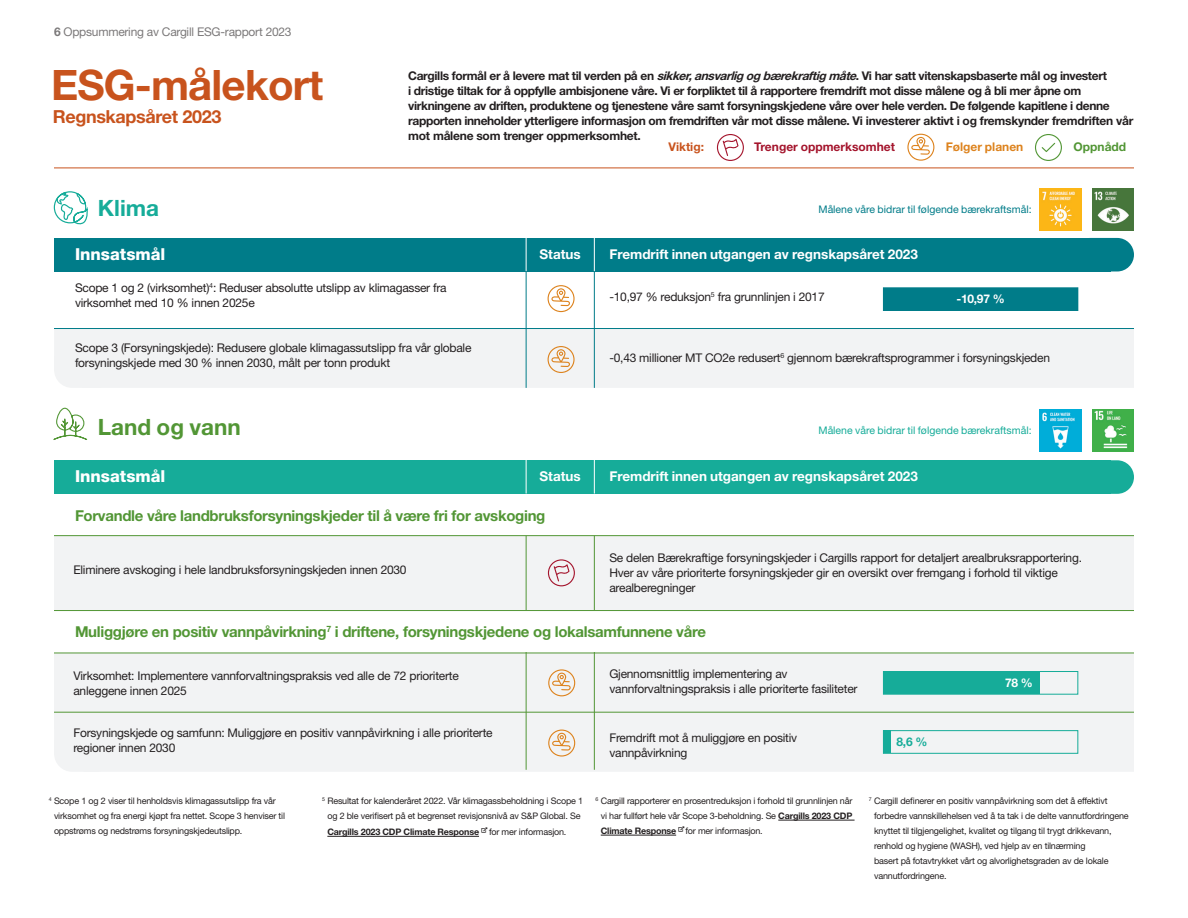
<style>
.page{position:relative;width:1188px;height:918px;background:#fff}
.page>*{position:absolute;margin:0;border:0;box-sizing:border-box;transform-origin:0 0}
.t1{font:700 42px "Helvetica Neue LT Std";letter-spacing:-.02em;color:#c8531d}
.t2{font:700 22.5px "Helvetica Neue LT Std";color:#529635}
.t3{font:700 22.5px "Helvetica Neue LT Std";color:#16ac99}
.t4{font:700 18px "Helvetica Neue LT Std";letter-spacing:-.02em;color:#c8531d}
.t5{font:800 16.5px "Helvetica Neue LT Std";color:#fff}
.t6{font:700 15px "Helvetica Neue LT Std";letter-spacing:-.02em;color:#529635}
.t7{font:700 13.5px "Helvetica Neue LT Std";color:#fff}
.t8{font:12px/15px "Helvetica Neue LT Std";letter-spacing:-.02em;color:#231f20}
.t9{font:700 12px/15px "Helvetica Neue LT Std";letter-spacing:-.03em;color:#231f20}
.t10{font:700 12px "Helvetica Neue LT Std";color:#a4142c}
.t11{font:700 12px "Helvetica Neue LT Std";color:#dd831e}
.t12{font:700 12px "Helvetica Neue LT Std";color:#fff}
.t13{font:700 12px "Helvetica Neue LT Std";color:#c8531d}
.t14{font:700 12px "Helvetica Neue LT Std";color:#529635}
.t15{font:700 12px "Helvetica Neue LT Std";color:#16ac99}
.t16{font:10.5px "Helvetica Neue LT Std";color:#007c89}
.t17{font:10.5px "Helvetica Neue LT Std";color:#16ac99}
.t18{font:9px/15px "Helvetica Neue LT Std";letter-spacing:-.02em;color:#231f20}
.t19{font:700 9px "Helvetica Neue LT Std";letter-spacing:-.02em;color:#231f20}
.t20{font:5.25px "Helvetica Neue LT Std";color:#231f20}
.s1{font-weight:700}
.s2{font-style:italic}
.s3{font-weight:400}
</style>
<div class="page">
<svg style="left:548px;top:285px;width:27px;height:27px"></svg>
<svg style="left:907px;top:134px;width:27px;height:27px"></svg>
<div style="left:54px;top:460px;width:1057px;height:34px;background:#16ac99"></div>
<div style="left:1074px;top:460px;width:60px;height:34px;background:#16ac99;border-radius:17px"></div>
<hr style="left:526px;top:458px;width:1px;height:36px;background:#fff">
<hr style="left:594px;top:458px;width:1px;height:36px;background:#fff">
<div style="left:54px;top:329px;width:1080px;height:59px;background:#f2f3f4"></div>
<div style="left:54px;top:238px;width:1057px;height:33px;background:#007c89"></div>
<div style="left:1074px;top:238px;width:60px;height:33px;background:#007c89;border-radius:17px"></div>
<hr style="left:54px;top:168px;width:1080px;height:1px;background:#c8531d">
<hr style="left:54px;top:328px;width:1080px;height:1px;background:#007c89">
<hr style="left:526px;top:271px;width:1px;height:117px;background:#007c89">
<hr style="left:594px;top:271px;width:1px;height:117px;background:#007c89">
<hr style="left:526px;top:236px;width:1px;height:35px;background:#fff">
<hr style="left:594px;top:236px;width:1px;height:35px;background:#fff">
<svg style="left:1035px;top:134px;width:27px;height:27px"></svg>
<svg style="left:717px;top:134px;width:27px;height:27px"></svg>
<img style="left:1039px;top:189px;width:42px;height:42px">
<img style="left:1092px;top:189px;width:42px;height:42px">
<svg style="left:53px;top:191px;width:35px;height:34px"></svg>
<img style="left:1039px;top:410px;width:42px;height:41px">
<img style="left:1092px;top:410px;width:42px;height:41px">
<svg style="left:53px;top:407px;width:35px;height:33px"></svg>
<div style="left:54px;top:728px;width:1080px;height:44px;background:#f2f3f4"></div>
<div style="left:54px;top:536px;width:1080px;height:83px;background:#f2f3f4"></div>
<div style="left:54px;top:653px;width:1080px;height:75px;background:#f2f3f4"></div>
<hr style="left:526px;top:536px;width:1px;height:234px;background:#529635">
<hr style="left:594px;top:536px;width:1px;height:234px;background:#529635">
<hr style="left:54px;top:712px;width:1080px;height:1px;background:#529635">
<hr style="left:54px;top:535px;width:1080px;height:1px;background:#529635">
<svg style="left:548px;top:559px;width:27px;height:27px"></svg>
<hr style="left:327px;top:836px;width:152px;height:1px;background:#231f20">
<hr style="left:778px;top:820px;width:77px;height:1px;background:#231f20">
<hr style="left:601px;top:835px;width:75px;height:1px;background:#231f20">
<div style="left:54px;top:611px;width:1080px;height:41px;background:#fff"></div>
<hr style="left:54px;top:610px;width:1080px;height:1px;background:#529635">
<hr style="left:54px;top:653px;width:1080px;height:1px;background:#529635">
<div style="left:883px;top:287px;width:195px;height:24px;border:1px solid #007c89"></div>
<div style="left:883px;top:288px;width:195px;height:22px;background:#007c89"></div>
<div style="left:883px;top:671px;width:195px;height:24px;border:1px solid #16ac99"></div>
<div style="left:883px;top:672px;width:157px;height:22px;background:#16ac99"></div>
<div style="left:883px;top:730px;width:195px;height:24px;border:1px solid #16ac99"></div>
<div style="left:883px;top:731px;width:8px;height:22px;background:#16ac99"></div>
<svg style="left:548px;top:346px;width:27px;height:27px"></svg>
<svg style="left:548px;top:669px;width:27px;height:27px"></svg>
<svg style="left:548px;top:730px;width:27px;height:27px"></svg>
<p class="t8" style="left:54px;top:24px;width:239px"><span class="s1">6</span> Oppsummering av Cargill ESG-rapport 2023</p>
<h1 class="t1" style="left:51px;top:59px;width:274px">ESG-målekort</h1>
<h3 class="t4" style="left:53px;top:105px;width:170px">Regnskapsåret 2023</h3>
<h2 class="t3" style="left:98px;top:194px;width:63px">Klima</h2>
<p class="t9" style="left:408px;top:68px;width:727px">Cargills formål er å levere mat til verden på en <span class="s2">sikker,ansvarligogbærekraftigmåte</span>. Vi har satt vitenskapsbaserte mål og investert<br>i dristige tiltak for å oppfylle ambisjonene våre. Vi er forpliktet til å rapportere fremdrift mot disse målene og å bli mer åpne om virkningene av driften, produktene og tjenestene våre samt forsyningskjedene våre over hele verden. De følgende kapitlene i denne rapporten inneholder ytterligere informasjon om fremdriften vår mot disse målene. Vi investerer aktivt i og fremskynder fremdriften vår mot målene som trenger oppmerksomhet.</p>
<p class="t13" style="left:669px;top:139px;width:37px">Viktig:</p>
<p class="t10" style="left:754px;top:139px;width:142px">Trenger oppmerksomhet</p>
<p class="t11" style="left:946px;top:139px;width:79px">Følger planen</p>
<p class="t14" style="left:1074px;top:139px;width:54px">Oppnådd</p>
<p class="t16" style="left:819px;top:203px;width:215px">Målene våre bidrar til følgende bærekraftsmål:</p>
<h3 class="t5" style="left:75px;top:244px;width:92px">Innsatsmål</h3>
<p class="t7" style="left:540px;top:246px;width:43px">Status</p>
<p class="t7" style="left:609px;top:246px;width:310px">Fremdrift innen utgangen av regnskapsåret 2023</p>
<p class="t8" style="left:75px;top:280px;width:373px">Scope 1 og 2 (virksomhet)<sup>4</sup>: Reduser absolutte utslipp av klimagasser fra virksomhet med 10 % innen 2025e</p>
<p class="t8" style="left:75px;top:340px;width:398px">Scope 3 (Forsyningskjede): Redusere globale klimagassutslipp fra vår globale forsyningskjede med 30 % innen 2030, målt per tonn produkt</p>
<p class="t8" style="left:609px;top:289px;width:217px">-10,97 % reduksjon<sup>5</sup> fra grunnlinjen i 2017</p>
<p class="t12" style="left:956px;top:291px;width:50px">-10,97 %</p>
<p class="t8" style="left:609px;top:350px;width:442px">-0,43 millioner MT CO2e redusert<sup>6</sup> gjennom bærekraftsprogrammer i forsyningskjeden</p>
<h2 class="t2" style="left:98px;top:413px;width:144px">Land og vann</h2>
<p class="t17" style="left:819px;top:424px;width:215px">Målene våre bidrar til følgende bærekraftsmål:</p>
<h3 class="t5" style="left:75px;top:466px;width:92px">Innsatsmål</h3>
<p class="t7" style="left:540px;top:468px;width:43px">Status</p>
<p class="t6" style="left:75px;top:507px;width:472px">Forvandle våre landbruksforsyningskjeder til å være fri for avskoging</p>
<p class="t8" style="left:73px;top:562px;width:335px">Eliminere avskoging i hele landbruksforsyningskjeden innen 2030</p>
<p class="t7" style="left:609px;top:468px;width:310px">Fremdrift innen utgangen av regnskapsåret 2023</p>
<p class="t8" style="left:609px;top:550px;width:474px">Se delen Bærekraftige forsyningskjeder i Cargills rapport for detaljert arealbruksrapportering.<br>Hver av våre prioriterte forsyningskjeder gir en oversikt over fremgang i forhold til viktige arealberegninger</p>
<p class="t6" style="left:75px;top:623px;width:632px">Muliggjøre en positiv vannpåvirkning<sup>7</sup> i driftene, forsyningskjedene og lokalsamfunnene våre</p>
<p class="t8" style="left:73px;top:668px;width:387px">Virksomhet: Implementere vannforvaltningspraksis ved alle de 72 prioriterte anleggene innen 2025</p>
<p class="t8" style="left:73px;top:725px;width:421px">Forsyningskjede og samfunn: Muliggjøre en positiv vannpåvirkning i alle prioriterte regioner innen 2030</p>
<p class="t8" style="left:609px;top:666px;width:250px">Gjennomsnittlig implementering av vannforvaltningspraksis i alle prioriterte fasiliteter</p>
<p class="t12" style="left:1005px;top:675px;width:29px">78 %</p>
<p class="t8" style="left:609px;top:731px;width:189px">Fremdrift mot å muliggjøre en positiv vannpåvirkning</p>
<p class="t15" style="left:897px;top:734px;width:33px">8,6 %</p>
<p class="t20" style="left:49px;top:796px;width:4px">4</p>
<p class="t20" style="left:322px;top:796px;width:4px">5</p>
<p class="t20" style="left:595px;top:796px;width:4px">6</p>
<p class="t18" style="left:874px;top:793px;width:256px">Cargill definerer en positiv vannpåvirkning som det å effektivt forbedre vannskillehelsen ved å ta tak i de delte vannutfordringene knyttet til tilgjengelighet, kvalitet og tilgang til trygt drikkevann, renhold og hygiene (WASH), ved hjelp av en tilnærming<br>basert på fotavtrykket vårt og alvorlighetsgraden av de lokale vannutfordringene.</p>
<p class="t18" style="left:54px;top:793px;width:233px">Scope 1 og 2 viser til henholdsvis klimagassutslipp fra vår virksomhet og fra energi kjøpt fra nettet. Scope 3 henviser til oppstrøms og nedstrøms forsyningskjedeutslipp.</p>
<p class="t18" style="left:327px;top:793px;width:257px">Resultat for kalenderåret 2022. Vår klimagassbeholdning i Scope 1 og 2 ble verifisert på et begrenset revisjonsnivå av S&amp;P Global. Se</p>
<p class="t18" style="left:601px;top:793px;width:253px;text-align:justify">Cargill rapporterer en prosentreduksjon i forhold til grunnlinjen når vi har fullført hele vår Scope 3-beholdning. Se <span class="s1">Cargills 2023 CDP Climate Response</span> for mer informasjon.</p>
<p class="t20" style="left:869px;top:796px;width:4px">7</p>
<p class="t19" style="left:327px;top:827px;width:241px">Cargills 2023 CDP Climate Response <span class="s3">for mer informasjon.</span></p>
</div>
